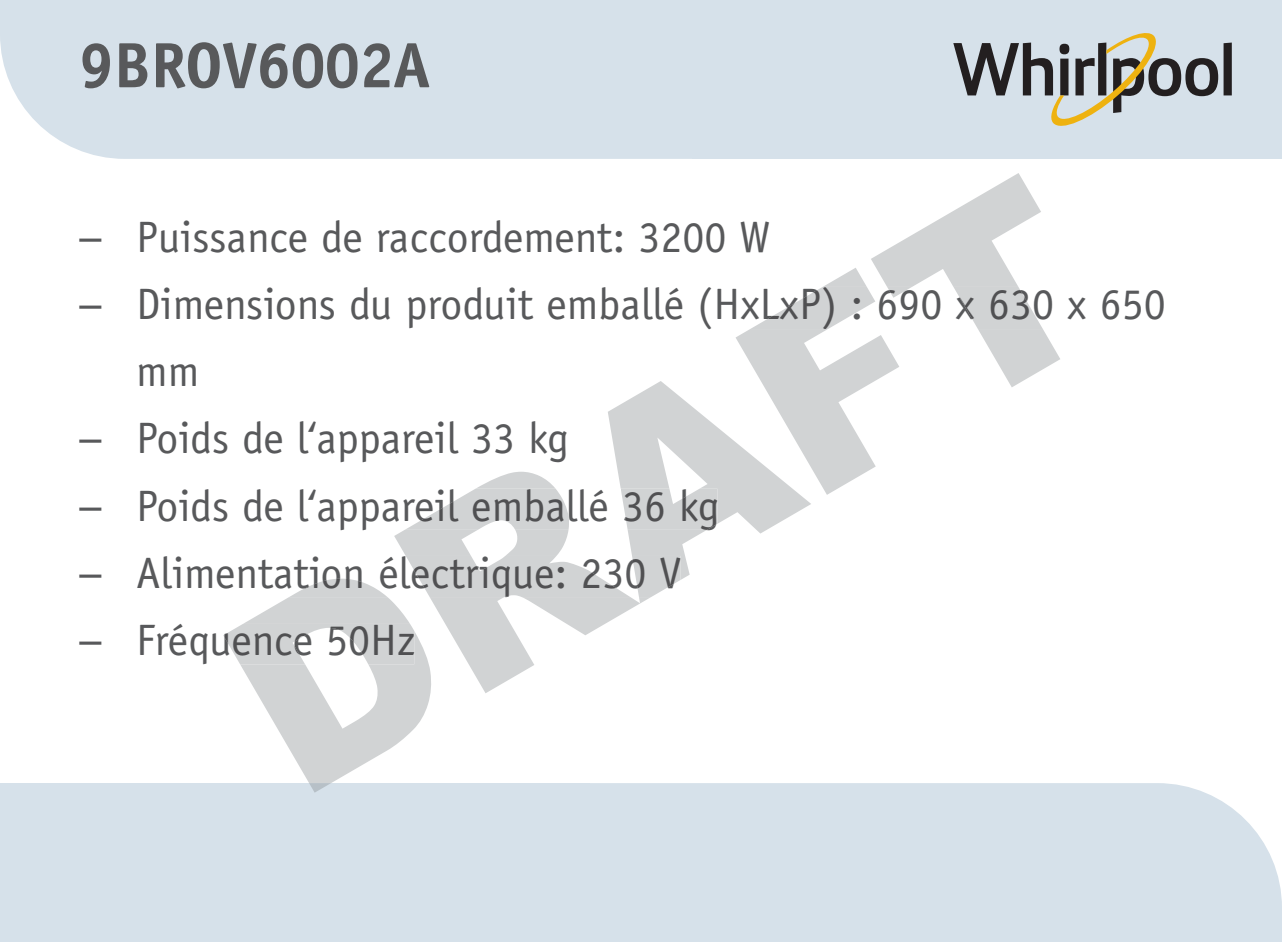
<style>
.page{position:relative;width:1282px;height:942px;background:#fff}
.page>*{position:absolute;margin:0;border:0;box-sizing:border-box;transform-origin:0 0}
.t1{font:700 64px "Officina Sans ITC Pro";color:#58595b}
.t2{font:44px "Officina Sans Std";color:#58595b}
.t3{font:44px "Officina Sans Std";color:#505052}
.t4{font:44px "Frutiger LT Std";color:#58595b}
.s1{font-family:"Frutiger LT Std"}
</style>
<div class="page">
<div style="left:0;top:0;width:1281px;height:159px;background:#d6e1ea"></div>
<div style="left:0;top:783px;width:1281px;height:158px;background:#d6e1ea"></div>
<div style="left:1223px;top:43px;width:8px;height:52px;background:#231f20"></div>
<svg style="left:953px;top:33px;width:265px;height:93px;background:#adb1b1"></svg>
<svg style="left:223px;top:173px;width:837px;height:619px"></svg>
<h1 class="t1" style="left:79px;top:26px;width:351px">9BROV6002A</h1>
<p class="t2" style="left:79px;top:211px;width:692px"><span class="s1">–</span> Puissance de raccordement: 3200 W</p>
<p class="t4" style="left:79px;top:277px;width:23px">–</p>
<p class="t3" style="left:136px;top:278px;width:1031px">Dimensions du produit emballé (HxLxP) : 690 x 630 x 650</p>
<p class="t2" style="left:136px;top:345px;width:65px">mm</p>
<p class="t2" style="left:79px;top:412px;width:491px"><span class="s1">–</span> Poids de l‘appareil 33 kg</p>
<p class="t4" style="left:79px;top:479px;width:23px">–</p>
<p class="t3" style="left:136px;top:479px;width:585px">Poids de l‘appareil emballé 36 kg</p>
<p class="t2" style="left:79px;top:547px;width:603px"><span class="s1">–</span> Alimentation électrique: 230 V</p>
<p class="t2" style="left:79px;top:614px;width:337px"><span class="s1">–</span> Fréquence 50Hz</p>
</div>
